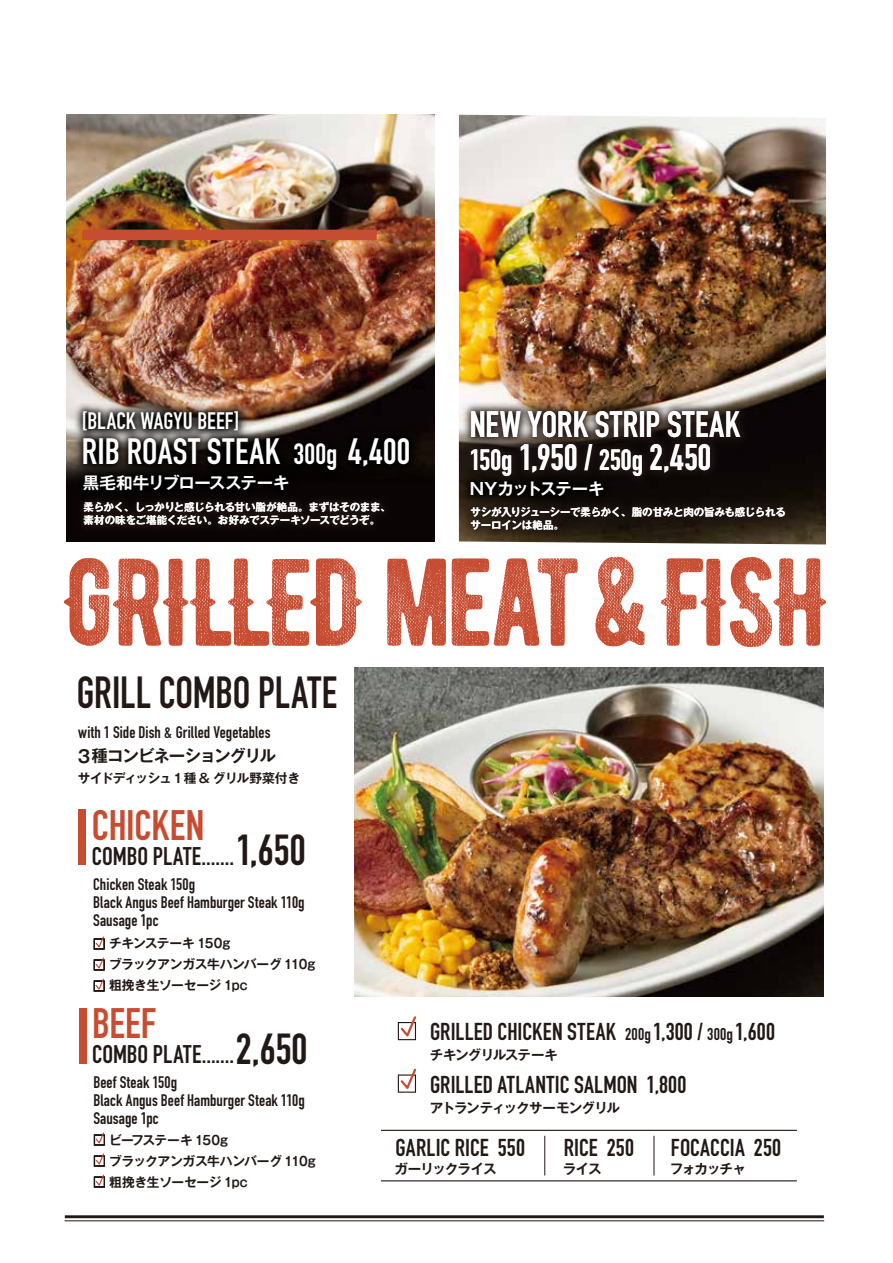
<style>
.page{position:relative;width:893px;height:1263px;background:#fff}
.page>*{position:absolute;margin:0;border:0;box-sizing:border-box;transform-origin:0 0}
.t1{font:124.5px "BERNIERDISTRESSED";letter-spacing:-.035em;color:#c64d32;scale:.95 1}
.t2{font:700 44.4px "DIN Condensed";letter-spacing:-.005em;color:#221815;scale:.93 1}
.t3{font:700 42.75px "DIN Condensed";color:#221815}
.t4{font:700 42px "DIN Condensed";letter-spacing:-.005em;color:#c64d32}
.t5{font:700 36.15px/33px "DIN Condensed";letter-spacing:.01em;color:#fff}
.t6{font:700 25.2px "DIN Condensed";color:#221815}
.t7{font:700 24px/52.5px "DIN Condensed";letter-spacing:.01em;color:#221815}
.t8{font:700 23.4px "DIN Condensed";letter-spacing:.005em;color:#fff}
.t9{font:700 16.5px/18px "DIN Condensed";letter-spacing:.005em;color:#221815}
.t10{font:700 16.5px "Gothic MB101 Pr 6 N De";letter-spacing:-.02em;color:#fff}
.t11{font:700 16.5px "Gothic MB101 Pr 6 N De";letter-spacing:-.065em;color:#221815}
.t12{font:700 16.5px "Gothic MB101 Pr 6 N De";letter-spacing:-.04em;color:#fff}
.t13{font:700 13.5px "Gothic MB101 Pr 6 N De";letter-spacing:-.06em;color:#221815}
.t14{font:700 12.75px "Gothic MB101 Pr 6 N De";letter-spacing:-.025em;color:#221815}
.t15{font:700 12.75px "Gothic MB101 Pr 6 N De";letter-spacing:-.05em;color:#221815}
.t16{font:700 12.75px "Gothic MB101 Pr 6 N De";letter-spacing:-.055em;color:#221815}
.t17{font:700 10.5px/13.5px "Gothic MB101 Pr 6 N De";letter-spacing:-.025em;color:#fff}
.s1{font-size:28.95px}
.s2{font-size:17.4px}
.s3{font-size:12px}
.s4{font-size:16.8px}
</style>
<div class="page">
<img style="left:354px;top:668px;width:469px;height:329px">
<img style="left:459px;top:115px;width:367px;height:336px">
<img style="left:67px;top:115px;width:367px;height:236px">
<hr style="left:65px;top:1220px;width:759px;height:1px;background:#221815">
<hr style="left:65px;top:1215px;width:759px;height:3px;background:#221815">
<img style="left:413px;top:350px;width:397px;height:101px">
<img style="left:467px;top:424px;width:194px;height:27px">
<img style="left:458px;top:451px;width:368px;height:94px">
<img style="left:66px;top:351px;width:401px;height:183px">
<img style="left:66px;top:418px;width:280px;height:28px">
<img style="left:66px;top:446px;width:375px;height:96px">
<svg style="left:94px;top:936px;width:11px;height:13px"></svg>
<svg style="left:94px;top:957px;width:11px;height:13px"></svg>
<svg style="left:94px;top:978px;width:11px;height:13px"></svg>
<div style="left:79px;top:809px;width:7px;height:56px;background:#c64d32"></div>
<svg style="left:94px;top:1132px;width:11px;height:13px"></svg>
<svg style="left:94px;top:1153px;width:11px;height:13px"></svg>
<svg style="left:94px;top:1174px;width:11px;height:13px"></svg>
<div style="left:79px;top:1008px;width:7px;height:55px;background:#c64d32"></div>
<div style="left:398px;top:1022px;width:18px;height:18px;border:1px solid #221815"></div>
<svg style="left:399px;top:1016px;width:17px;height:23px"></svg>
<div style="left:398px;top:1074px;width:18px;height:19px;border:1px solid #221815"></div>
<svg style="left:399px;top:1068px;width:17px;height:24px"></svg>
<hr style="left:381px;top:1180px;width:416px;height:1px;background:#221815">
<hr style="left:381px;top:1130px;width:416px;height:1px;background:#221815">
<hr style="left:544px;top:1136px;width:1px;height:39px;background:#221815">
<hr style="left:654px;top:1136px;width:1px;height:39px;background:#221815">
<div style="left:82px;top:230px;width:295px;height:10px;background:#c64d32"></div>
<h3 class="t5" style="left:470px;top:407px;width:272px">NEW YORK STRIP STEAK<br><span class="s1">150g</span> 1,950 / <span class="s1">250g</span> 2,450</h3>
<p class="t12" style="left:470px;top:475px;width:136px">NYカットステーキ</p>
<p class="t17" style="left:470px;top:504px;width:317px">サシが入りジューシーで柔らかく、脂の甘みと肉の旨みも感じられるサーロインは絶品。</p>
<h3 class="t8" style="left:82px;top:405px;width:159px">[BLACK WAGYU BEEF]</h3>
<h3 class="t5" style="left:82px;top:434px;width:330px">RIB ROAST STEAK <span class="s1">300g</span> 4,400</h3>
<p class="t10" style="left:83px;top:469px;width:208px">黒毛和牛リブロースステーキ</p>
<p class="t17" style="left:84px;top:500px;width:309px">柔らかく、しっかりと感じられる甘い脂が絶品。まずはそのまま、素材の味をご堪能ください。お好みでステーキソースでどうぞ。</p>
<h1 class="t1" style="left:64px;top:500px;width:809px">GRILLED MEAT&amp;FISH</h1>
<h2 class="t2" style="left:77px;top:662px;width:281px">GRILL COMBO PLATE</h2>
<p class="t11" style="left:78px;top:742px;width:200px"><span class="s2">3</span>種コンビネーショングリル</p>
<p class="t15" style="left:78px;top:768px;width:224px">サイドディッシュ1種 &amp; グリル野菜付き</p>
<p class="t9" style="left:78px;top:723px;width:194px">with 1 Side Dish &amp; Grilled Vegetables</p>
<h3 class="t4" style="left:92px;top:797px;width:114px">CHICKEN</h3>
<h3 class="t6" style="left:92px;top:839px;width:144px">COMBO PLATE.......</h3>
<h3 class="t3" style="left:236px;top:821px;width:71px">1,650</h3>
<p class="t9" style="left:93px;top:875px;width:213px">Chicken Steak 150g<br>Black Angus Beef Hamburger Steak 110g<br>Sausage 1pc</p>
<p class="t14" style="left:93px;top:933px;width:139px"><span class="s3">□</span> チキンステーキ 150g</p>
<p class="t14" style="left:93px;top:954px;width:224px"><span class="s3">□</span> ブラックアンガス牛ハンバーグ 110g</p>
<p class="t14" style="left:93px;top:975px;width:156px"><span class="s3">□</span> 粗挽き生ソーセージ 1pc</p>
<h3 class="t4" style="left:92px;top:995px;width:66px">BEEF</h3>
<h3 class="t6" style="left:92px;top:1038px;width:144px">COMBO PLATE.......</h3>
<h3 class="t3" style="left:236px;top:1020px;width:73px">2,650</h3>
<p class="t9" style="left:93px;top:1073px;width:213px">Beef Steak 150g<br>Black Angus Beef Hamburger Steak 110g<br>Sausage 1pc</p>
<p class="t16" style="left:93px;top:1129px;width:136px"><span class="s3">□</span> ビーフステーキ 150g</p>
<p class="t14" style="left:93px;top:1150px;width:224px"><span class="s3">□</span> ブラックアンガス牛ハンバーグ 110g</p>
<p class="t14" style="left:93px;top:1171px;width:156px"><span class="s3">□</span> 粗挽き生ソーセージ 1pc</p>
<h3 class="t7" style="left:430px;top:1005px;width:346px">GRILLED CHICKEN STEAK <span class="s4">200g</span>1,300 / <span class="s4">300g</span>1,600<br>GRILLED ATLANTIC SALMON 1,800</h3>
<p class="t13" style="left:430px;top:1044px;width:130px">チキングリルステーキ</p>
<p class="t13" style="left:430px;top:1096px;width:192px">アトランティックサーモングリル</p>
<h3 class="t7" style="left:395px;top:1121px;width:131px">GARLIC RICE 550</h3>
<p class="t13" style="left:394px;top:1157px;width:104px">ガーリックライス</p>
<h3 class="t7" style="left:564px;top:1121px;width:72px">RICE 250</h3>
<p class="t13" style="left:563px;top:1157px;width:40px">ライス</p>
<h3 class="t7" style="left:671px;top:1121px;width:112px">FOCACCIA 250</h3>
<p class="t13" style="left:670px;top:1157px;width:78px">フォカッチャ</p>
</div>
